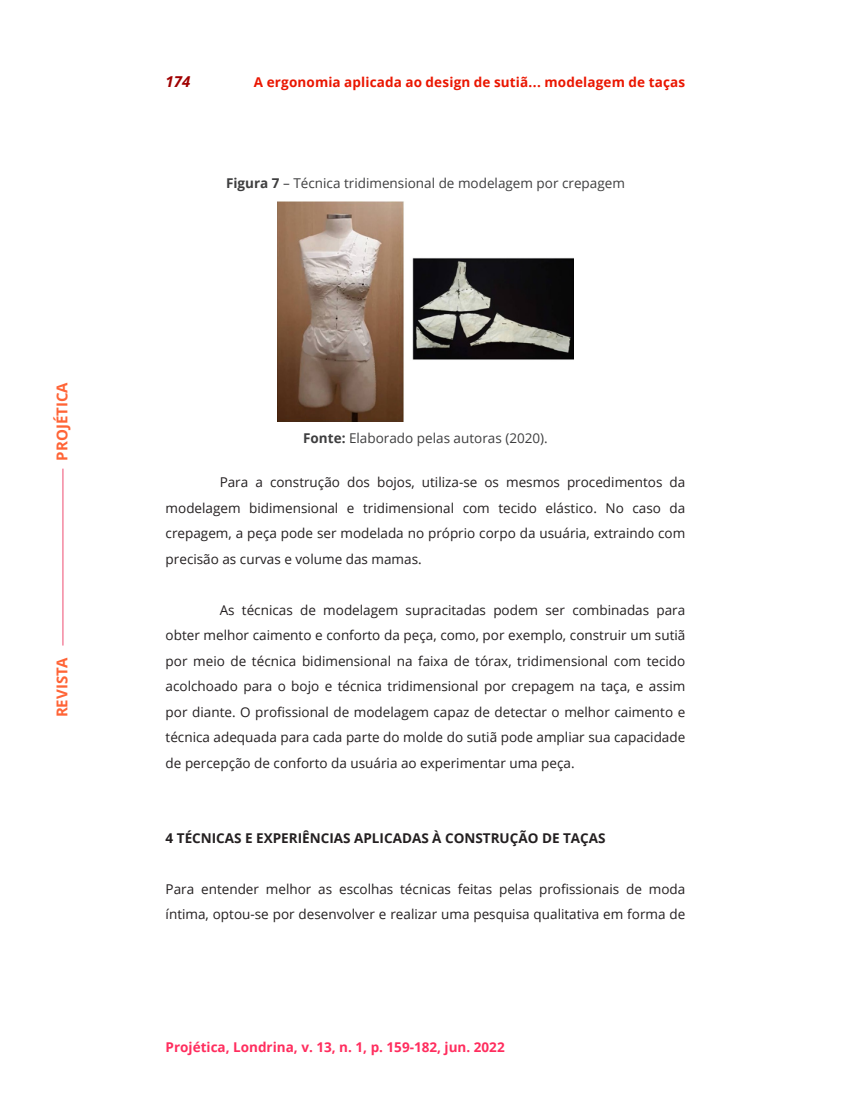
<style>
.page{position:relative;width:851px;height:1106px;background:#fff}
.page>*{position:absolute;margin:0;border:0;box-sizing:border-box;transform-origin:0 0}
.t1{font:700 15px "Open Sans";color:#ff6436}
.t2{font:italic 700 15px "Open Sans";color:#a00000}
.t3{font:13.5px/25.5px "Open Sans";color:#231f20;text-align:justify}
.t4{font:13.5px "Open Sans";color:#3e3e3f}
.t5{font:700 13.5px "Open Sans";letter-spacing:.01em;color:#ea1600}
.t6{font:700 13.5px "Open Sans";color:#231f20}
.t7{font:700 13.5px "Open Sans";color:#ff2d5e}
.s1{font-weight:700}
</style>
<div class="page">
<hr style="left:62px;top:468px;width:2px;height:177px;background:#f16a88">
<img style="left:278px;top:202px;width:295px;height:220px">
<p class="t1" style="left:52px;top:460px;width:80px;rotate:-90deg">PROJÉTICA</p>
<p class="t1" style="left:52px;top:717px;width:62px;rotate:-90deg">REVISTA</p>
<p class="t2" style="left:166px;top:71px;width:26px">174</p>
<p class="t5" style="left:254px;top:73px;width:433px">A ergonomia aplicada ao design de sutiã... modelagem de taças</p>
<p class="t4" style="left:226px;top:174px;width:400px"><span class="s1">Figura 7</span> – Técnica tridimensional de modelagem por crepagem</p>
<p class="t4" style="left:303px;top:429px;width:246px"><span class="s1">Fonte:</span> Elaborado pelas autoras (2020).</p>
<p class="t3" style="left:166px;top:469px;width:521px;text-indent:54px">Para a construção dos bojos, utiliza-se os mesmos procedimentos da modelagem bidimensional e tridimensional com tecido elástico. No caso da crepagem, a peça pode ser modelada no próprio corpo da usuária, extraindo com precisão as curvas e volume das mamas.</p>
<p class="t3" style="left:166px;top:597px;width:521px;text-indent:54px">As técnicas de modelagem supracitadas podem ser combinadas para obter melhor caimento e conforto da peça, como, por exemplo, construir um sutiã por meio de técnica bidimensional na faixa de tórax, tridimensional com tecido acolchoado para o bojo e técnica tridimensional por crepagem na taça, e assim por diante. O profissional de modelagem capaz de detectar o melhor caimento e técnica adequada para cada parte do molde do sutiã pode ampliar sua capacidade de percepção de conforto da usuária ao experimentar uma peça.</p>
<p class="t6" style="left:166px;top:828px;width:441px">4 TÉCNICAS E EXPERIÊNCIAS APLICADAS À CONSTRUÇÃO DE TAÇAS</p>
<p class="t3" style="left:166px;top:876px;width:521px">Para entender melhor as escolhas técnicas feitas pelas profissionais de moda íntima, optou-se por desenvolver e realizar uma pesquisa qualitativa em forma de</p>
<p class="t7" style="left:166px;top:1037px;width:340px">Projética, Londrina, v. 13, n. 1, p. 159-182, jun. 2022</p>
</div>
